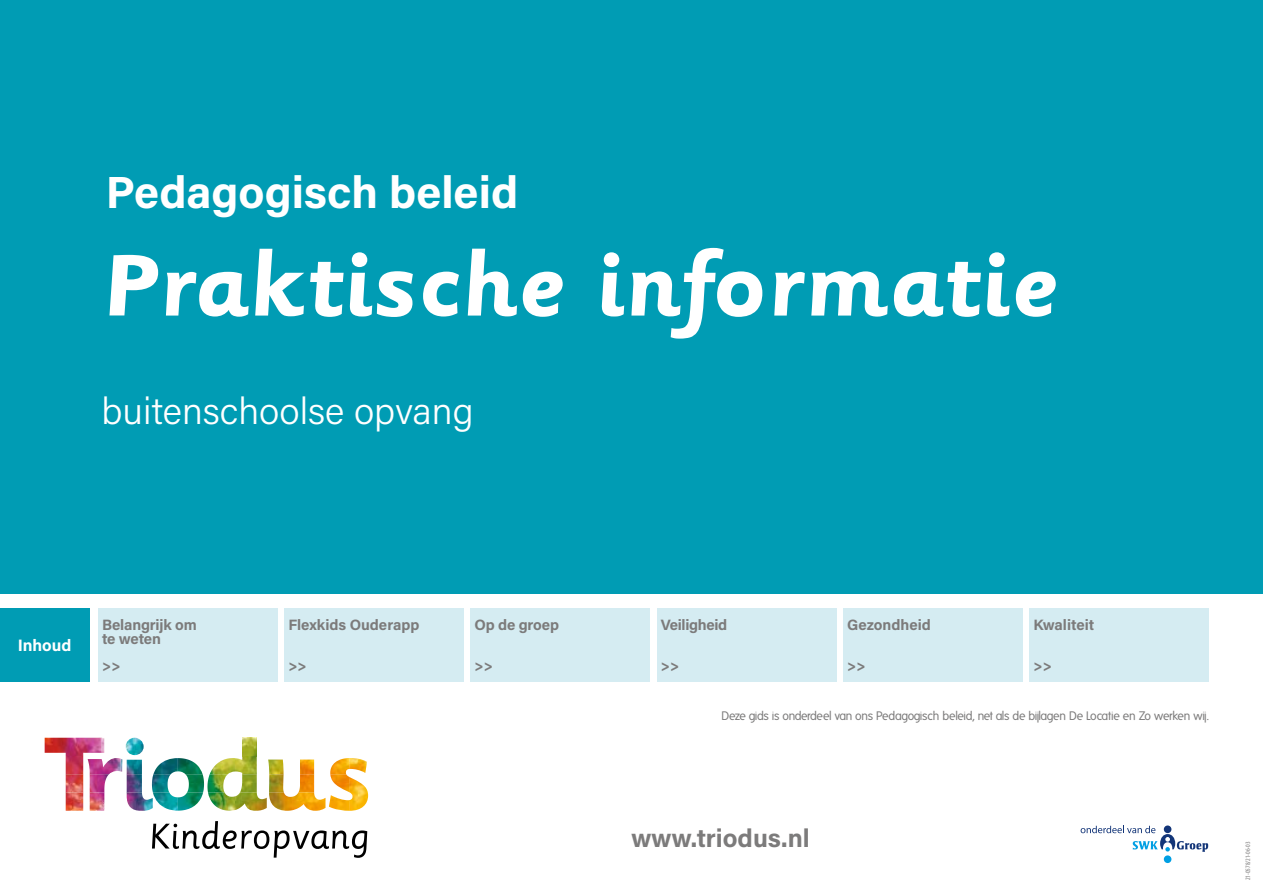
<style>
.page{position:relative;width:1263px;height:893px;background:#fff}
.page>*{position:absolute;margin:0;border:0;box-sizing:border-box;transform-origin:0 0}
.t1{font:700 94.5px "Sassoon Primary Com";color:#fff}
.t2{font:700 45px "Acumin Pro";color:#fff}
.t3{font:300 37.5px "Acumin Pro";color:#fff}
.t4{font:700 25.5px "Acumin Pro";letter-spacing:-.005em;color:#7c7b7b}
.t5{font:700 16.5px "Acumin Pro";color:#fff}
.t6{font:700 15px/13.6px "Acumin Pro";letter-spacing:-.01em;color:#7c7b7b}
.t7{font:12px "Folks";letter-spacing:-.035em;color:#7c7b7b}
.t8{font:condensed 6.75px "Myriad Pro";color:#7c7b7b}
</style>
<div class="page">
<div style="left:0;top:0;width:1263px;height:604px;background:#009cb4"></div>
<svg style="left:1080px;top:826px;width:128px;height:26px"></svg>
<div style="left:1164px;top:855px;width:7px;height:8px;background:#009fe3;border-radius:50%"></div>
<div style="left:0;top:594px;width:1263px;height:104px;background:#fff"></div>
<div style="left:98px;top:609px;width:180px;height:73px;background:#d5ecf2"></div>
<div style="left:284px;top:609px;width:180px;height:73px;background:#d5ecf2"></div>
<div style="left:843px;top:609px;width:180px;height:73px;background:#d5ecf2"></div>
<div style="left:657px;top:609px;width:179px;height:73px;background:#d5ecf2"></div>
<div style="left:470px;top:609px;width:180px;height:73px;background:#d5ecf2"></div>
<div style="left:1029px;top:609px;width:180px;height:73px;background:#d5ecf2"></div>
<div style="left:0;top:609px;width:89px;height:73px;background:#009cb4"></div>
<img style="left:45px;top:738px;width:99px;height:18px">
<img style="left:242px;top:738px;width:15px;height:18px">
<img style="left:66px;top:756px;width:55px;height:18px">
<img style="left:153px;top:765px;width:20px;height:9px">
<img style="left:178px;top:758px;width:57px;height:16px">
<img style="left:235px;top:756px;width:49px;height:18px">
<img style="left:330px;top:758px;width:16px;height:14px">
<img style="left:349px;top:758px;width:18px;height:41px">
<img style="left:90px;top:774px;width:15px;height:19px">
<img style="left:152px;top:774px;width:17px;height:19px">
<svg style="left:207px;top:774px;width:3px;height:11px"></svg>
<img style="left:242px;top:774px;width:42px;height:18px">
<img style="left:300px;top:774px;width:49px;height:18px">
<img style="left:66px;top:792px;width:38px;height:19px">
<img style="left:153px;top:792px;width:25px;height:19px">
<img style="left:208px;top:792px;width:11px;height:16px">
<img style="left:236px;top:792px;width:89px;height:19px">
<svg style="left:152px;top:821px;width:215px;height:37px"></svg>
<h2 class="t2" style="left:106px;top:160px;width:414px">Pedagogisch beleid</h2>
<h1 class="t1" style="left:102px;top:232px;width:957px">Praktische informatie</h1>
<h3 class="t3" style="left:102px;top:385px;width:373px">buitenschoolse opvang</h3>
<p class="t5" style="left:18px;top:634px;width:55px">Inhoud</p>
<p class="t6" style="left:102px;top:617px;width:96px">Belangrijk om te weten</p>
<p class="t6" style="left:102px;top:658px;width:20px">&gt;&gt;</p>
<p class="t6" style="left:288px;top:617px;width:132px">Flexkids Ouderapp</p>
<p class="t6" style="left:288px;top:658px;width:20px">&gt;&gt;</p>
<p class="t6" style="left:475px;top:617px;width:86px">Op de groep</p>
<p class="t6" style="left:475px;top:658px;width:20px">&gt;&gt;</p>
<p class="t6" style="left:661px;top:617px;width:68px">Veiligheid</p>
<p class="t6" style="left:661px;top:658px;width:20px">&gt;&gt;</p>
<p class="t6" style="left:847px;top:617px;width:85px">Gezondheid</p>
<p class="t6" style="left:847px;top:658px;width:20px">&gt;&gt;</p>
<p class="t6" style="left:1033px;top:617px;width:62px">Kwaliteit</p>
<p class="t6" style="left:1033px;top:658px;width:20px">&gt;&gt;</p>
<p class="t7" style="left:721px;top:710px;width:489px">Deze gids is onderdeel van ons Pedagogisch beleid, net als de bijlagen De Locatie en Zo werken wij.</p>
<h3 class="t4" style="left:631px;top:820px;width:180px">www.triodus.nl</h3>
<p class="t8" style="left:1244px;top:880px;width:40px;rotate:-90deg">21-0578/21-06-03</p>
</div>
